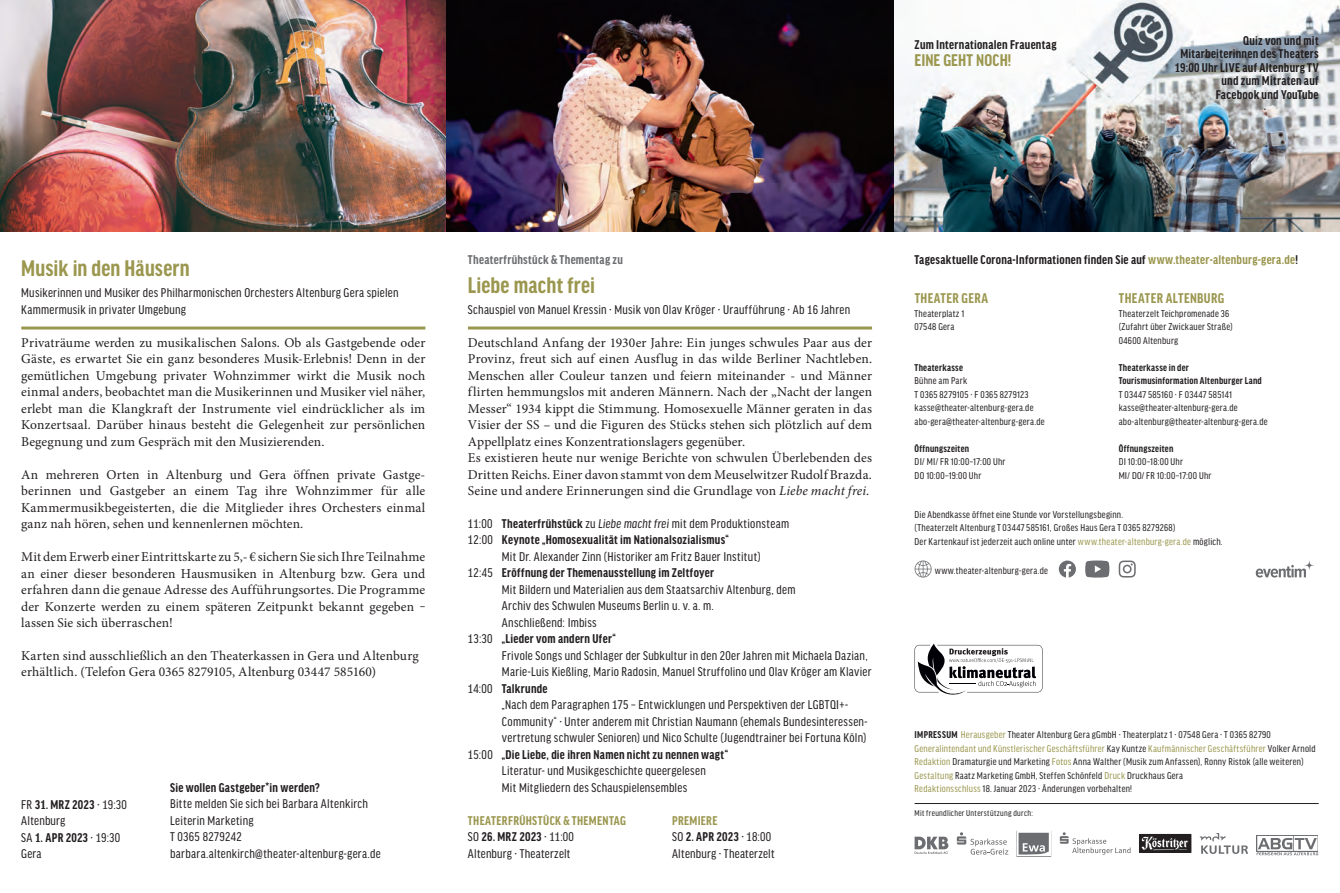
<style>
.page{position:relative;width:1340px;height:893px;background:#fff}
.page>*{position:absolute;margin:0;border:0;box-sizing:border-box;transform-origin:0 0}
.t1{font:700 condensed 24px "Good Headline Pro";letter-spacing:.005em;color:#9b974f}
.t2{font:700 condensed 18px "Good Headline Pro";letter-spacing:.005em;color:#9b974f}
.t3{font:700 condensed 15px "Good Headline Pro";letter-spacing:.025em;color:#9b974f}
.t4{font:13.5px/16.5px "Minion Pro";letter-spacing:.005em;color:#231f20;text-align:justify}
.t5{font:condensed 13.5px/16.5px "Good Headline Pro";letter-spacing:.02em;color:#231f20}
.t6{font:700 condensed 13.5px/13.5px "Good Headline Pro";letter-spacing:.02em;color:#231f20;text-align:right}
.t7{font:700 condensed 13.5px "Good Headline Pro";letter-spacing:.025em;color:#9b974f}
.t8{font:700 condensed 13.5px "Good Headline Pro";letter-spacing:.02em;color:#6c6d70}
.t9{font:condensed 10.5px/13.5px "Good Headline Pro";letter-spacing:.025em;color:#231f20}
.t10{font:700 condensed 10.5px/13.5px "Good Headline Pro";letter-spacing:.025em;color:#231f20}
.t11{font:condensed 9px "Good Headline Pro";letter-spacing:.035em;color:#231f20}
.s1{font-weight:700}
.s2{font-style:italic}
.s3{font-weight:400}
.s4{color:#9b974f}
</style>
<div class="page">
<img style="left:0;top:0;width:893px;height:231px">
<img style="left:893px;top:0;width:446px;height:231px">
<hr style="left:914px;top:803px;width:404px;height:1px;background:#231f20">
<div style="left:1138px;top:834px;width:53px;height:19px;background:#231f20"></div>
<svg style="left:1141px;top:837px;width:47px;height:13px"></svg>
<img style="left:1016px;top:830px;width:35px;height:27px">
<svg style="left:1017px;top:830px;width:33px;height:26px"></svg>
<svg style="left:1018px;top:833px;width:30px;height:22px"></svg>
<svg style="left:914px;top:837px;width:34px;height:17px"></svg>
<svg style="left:1059px;top:832px;width:71px;height:23px"></svg>
<svg style="left:956px;top:832px;width:52px;height:23px"></svg>
<svg style="left:1199px;top:833px;width:49px;height:21px"></svg>
<div style="left:1256px;top:835px;width:62px;height:16px;background:#6c6d70"></div>
<svg style="left:1256px;top:836px;width:62px;height:19px"></svg>
<svg style="left:1058px;top:560px;width:17px;height:18px"></svg>
<svg style="left:1085px;top:560px;width:24px;height:18px"></svg>
<svg style="left:1118px;top:560px;width:17px;height:18px"></svg>
<svg style="left:914px;top:560px;width:17px;height:17px"></svg>
<svg style="left:1255px;top:560px;width:58px;height:17px"></svg>
<svg style="left:914px;top:644px;width:128px;height:51px"></svg>
<hr style="left:468px;top:326px;width:404px;height:3px;background:#9b974f">
<hr style="left:21px;top:326px;width:404px;height:3px;background:#9b974f">
<p class="t6" style="left:914px;top:39px;width:143px">Zum Internationalen Frauentag</p>
<h2 class="t2" style="left:914px;top:52px;width:98px">EINE GEHT NOCH!</h2>
<p class="t6" style="left:1174px;top:34px;width:146px">Quiz von und mit<br>Mitarbeiterinnen des Theaters<br>19:00 Uhr LIVE auf Altenburg TV und zum Mitraten auf<br>Facebook und YouTube</p>
<h1 class="t1" style="left:21px;top:257px;width:170px">Musik in den Häusern</h1>
<p class="t5" style="left:21px;top:284px;width:379px">Musikerinnen und Musiker des Philharmonischen Orchesters Altenburg Gera spielen<br>Kammermusik in privater Umgebung</p>
<p class="t4" style="left:21px;top:334px;width:405px">Privaträume werden zu musikalischen Salons. Ob als Gastgebende oder Gäste, es erwartet Sie ein ganz besonderes Musik-Erlebnis! Denn in der gemütlichen Umgebung privater Wohnzimmer wirkt die Musik noch einmal anders, beobachtet man die Musikerinnen und Musiker viel näher, erlebt man die Klangkraft der Instrumente viel eindrücklicher als im Konzertsaal. Darüber hinaus besteht die Gelegenheit zur persönlichen Begegnung und zum Gespräch mit den Musizierenden.</p>
<p class="t4" style="left:21px;top:466px;width:405px">An mehreren Orten in Altenburg und Gera öffnen private Gastge&shy;berinnen und Gastgeber an einem Tag ihre Wohnzimmer für alle Kammermusikbegeisterten, die die Mitglieder ihres Orchesters einmal ganz nah hören, sehen und kennenlernen möchten.</p>
<p class="t4" style="left:21px;top:548px;width:405px">Mit dem Erwerb einer Eintrittskarte zu 5,- € sichern Sie sich Ihre Teilnahme an einer dieser besonderen Hausmusiken in Altenburg bzw. Gera und erfahren dann die genaue Adresse des Aufführungsortes. Die Programme der Konzerte werden zu einem späteren Zeitpunkt bekannt gegeben ‒ lassen Sie sich überraschen!</p>
<p class="t4" style="left:21px;top:647px;width:399px">Karten sind ausschließlich an den Theaterkassen in Gera und Altenburg erhältlich. (Telefon Gera 0365 8279105, Altenburg 03447 585160)</p>
<p class="t5" style="left:21px;top:796px;width:107px">FR <span class="s1">31. MRZ 2023</span> · 19:30<br>Altenburg<br>SA <span class="s1">1. APR 2023</span> · 19:30<br>Gera</p>
<p class="t6" style="left:170px;top:781px;width:151px">Sie wollen Gastgeber*in werden?</p>
<p class="t5" style="left:170px;top:796px;width:212px">Bitte melden Sie sich bei Barbara Altenkirch<br>Leiterin Marketing<br>T 0365 8279242 barbara.altenkirch@theater-altenburg-gera.de</p>
<p class="t8" style="left:468px;top:253px;width:157px">Theaterfrühstück &amp; Thementag zu</p>
<h1 class="t1" style="left:468px;top:274px;width:129px">Liebe macht frei</h1>
<p class="t5" style="left:468px;top:301px;width:384px">Schauspiel von Manuel Kressin · Musik von Olav Kröger · Uraufführung · Ab 16 Jahren</p>
<p class="t4" style="left:468px;top:334px;width:405px;text-align:left">Deutschland Anfang der 1930er Jahre: Ein junges schwules Paar aus der Provinz, freut sich auf einen Ausflug in das wilde Berliner Nachtleben.<br>Menschen aller Couleur tanzen und feiern miteinander - und Männer flirten hemmungslos mit anderen Männern. Nach der „Nacht der langen Messer“ 1934 kippt die Stimmung. Homosexuelle Männer geraten in das Visier der SS – und die Figuren des Stücks stehen sich plötzlich auf dem Appellplatz eines Konzentrationslagers gegenüber.<br>Es existieren heute nur wenige Berichte von schwulen Überlebenden des Dritten Reichs. Einer davon stammt von dem Meuselwitzer Rudolf Brazda.<br>Seine und andere Erinnerungen sind die Grundlage von <span class="s2">Liebe macht frei</span>.</p>
<p class="t5" style="left:468px;top:515px;width:323px">11:00 <span class="s1">Theaterfrühstück</span> zu <span class="s2">Liebe macht frei</span> mit dem Produktionsteam</p>
<p class="t6" style="left:468px;top:534px;width:262px"><span class="s3">12:00</span> Keynote „Homosexualität im Nationalsozialismus“</p>
<p class="t5" style="left:502px;top:548px;width:260px">Mit Dr. Alexander Zinn (Historiker am Fritz Bauer Institut)</p>
<p class="t6" style="left:468px;top:567px;width:248px"><span class="s3">12:45</span> Eröffnung der Themenausstellung im Zeltfoyer</p>
<p class="t5" style="left:502px;top:581px;width:295px">Mit Bildern und Materialien aus dem Staatsarchiv Altenburg, dem</p>
<p class="t5" style="left:502px;top:598px;width:213px">Archiv des Schwulen Museums Berlin u. v. a. m.</p>
<p class="t5" style="left:502px;top:614px;width:96px">Anschließend: Imbiss</p>
<p class="t6" style="left:468px;top:633px;width:149px"><span class="s3">13:30</span> „Lieder vom andern Ufer“</p>
<p class="t5" style="left:502px;top:647px;width:367px">Frivole Songs und Schlager der Subkultur in den 20er Jahren mit Michaela Dazian,</p>
<p class="t5" style="left:502px;top:664px;width:371px">Marie-Luis Kießling, Mario Radosin, Manuel Struffolino und Olav Kröger am Klavier</p>
<p class="t6" style="left:468px;top:682px;width:81px"><span class="s3">14:00</span> Talkrunde</p>
<p class="t5" style="left:502px;top:697px;width:348px">„Nach dem Paragraphen 175 – Entwicklungen und Perspektiven der LGBTQI+-</p>
<p class="t5" style="left:502px;top:713px;width:367px">Community“ · Unter anderem mit Christian Naumann (ehemals Bundesinteressen-</p>
<p class="t5" style="left:502px;top:730px;width:366px">vertretung schwuler Senioren) und Nico Schulte (Jugendtrainer bei Fortuna Köln)</p>
<p class="t6" style="left:468px;top:748px;width:261px"><span class="s3">15:00</span> „Die Liebe, die ihren Namen nicht zu nennen wagt“</p>
<p class="t5" style="left:502px;top:763px;width:205px">Literatur- und Musikgeschichte queergelesen</p>
<p class="t5" style="left:502px;top:779px;width:187px">Mit Mitgliedern des Schauspielensembles</p>
<p class="t7" style="left:468px;top:814px;width:159px">THEATERFRÜHSTÜCK &amp; THEMENTAG</p>
<p class="t7" style="left:672px;top:814px;width:47px">PREMIERE</p>
<p class="t6" style="left:468px;top:831px;width:107px"><span class="s3">SO</span> 26. MRZ 2023 <span class="s3">· 11:00</span></p>
<p class="t6" style="left:672px;top:831px;width:101px"><span class="s3">SO</span> 2. APR 2023 <span class="s3">· 18:00</span></p>
<p class="t5" style="left:468px;top:845px;width:104px">Altenburg · Theaterzelt</p>
<p class="t5" style="left:672px;top:845px;width:104px">Altenburg · Theaterzelt</p>
<p class="t6" style="left:914px;top:253px;width:385px">Tagesaktuelle Corona-Informationen finden Sie auf <span class="s4">www.theater-altenburg-gera.de</span>!</p>
<p class="t3" style="left:914px;top:291px;width:75px">THEATER GERA</p>
<p class="t9" style="left:914px;top:306px;width:51px">Theaterplatz 1<br>07548 Gera</p>
<p class="t10" style="left:914px;top:361px;width:50px">Theaterkasse</p>
<p class="t9" style="left:914px;top:374px;width:132px">Bühne am Park<br>T 0365 8279105 · F 0365 8279123 kasse@theater-altenburg-gera.de abo-gera@theater-altenburg-gera.de</p>
<p class="t10" style="left:914px;top:442px;width:56px">Öffnungszeiten</p>
<p class="t9" style="left:914px;top:455px;width:92px">DI/ MI/ FR 10:00–17:00 Uhr<br>DO 10:00–19:00 Uhr</p>
<p class="t3" style="left:1118px;top:291px;width:107px">THEATER ALTENBURG</p>
<p class="t9" style="left:1118px;top:306px;width:115px">Theaterzelt Teichpromenade 36 (Zufahrt über Zwickauer Straße)<br>04600 Altenburg</p>
<p class="t10" style="left:1118px;top:361px;width:145px">Theaterkasse in der<br>Tourismusinformation Altenburger Land</p>
<p class="t9" style="left:1118px;top:387px;width:150px">T 03447 585160 · F 03447 585141 kasse@theater-altenburg-gera.de abo-altenburg@theater-altenburg-gera.de</p>
<p class="t10" style="left:1118px;top:442px;width:56px">Öffnungszeiten</p>
<p class="t9" style="left:1118px;top:455px;width:94px">DI 10:00–18:00 Uhr<br>MI/ DO/ FR 10:00–17:00 Uhr</p>
<p class="t9" style="left:914px;top:507px;width:310px">Die Abendkasse öffnet eine Stunde vor Vorstellungsbeginn.<br>(Theaterzelt Altenburg T 03447 585161, Großes Haus Gera T 0365 8279268)<br>Der Kartenkauf ist jederzeit auch online unter <span class="s4">www.theater-altenburg-gera.de</span> möglich.</p>
<p class="t9" style="left:934px;top:564px;width:115px">www.theater-altenburg-gera.de</p>
<p class="t9" style="left:914px;top:728px;width:402px"><span class="s1">IMPRESSUM</span> <span class="s4">Herausgeber</span> Theater Altenburg Gera gGmbH · Theaterplatz 1 · 07548 Gera · T 0365 82790<br><span class="s4">Generalintendant und Künstlerischer Geschäftsführer</span> Kay Kuntze <span class="s4">Kaufmännischer Geschäftsführer</span> Volker Arnold <span class="s4">Redaktion</span> Dramaturgie und Marketing <span class="s4">Fotos</span> Anna Walther (Musik zum Anfassen), Ronny Ristok (alle weiteren)<br><span class="s4">Gestaltung</span> Raatz Marketing GmbH, Steffen Schönfeld <span class="s4">Druck</span> Druckhaus Gera<br><span class="s4">Redaktionsschluss</span> 18. Januar 2023 · Änderungen vorbehalten!</p>
<p class="t11" style="left:914px;top:809px;width:120px">Mit freundlicher Unterstützung durch:</p>
</div>
